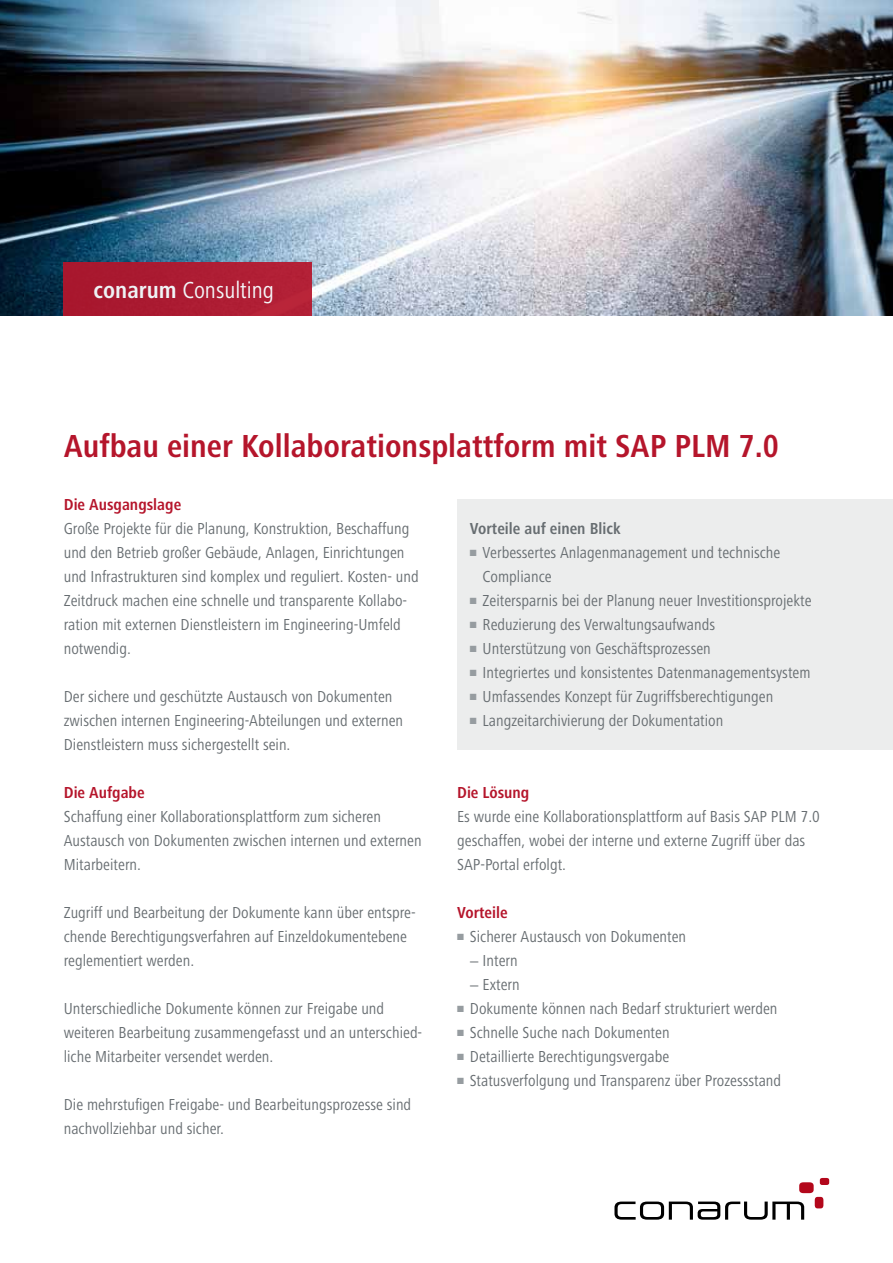
<style>
.page{position:relative;width:893px;height:1263px;background:#fff}
.page>*{position:absolute;margin:0;border:0;box-sizing:border-box;transform-origin:0 0}
.t1{font:700 condensed 33px "Frutiger Next LT";color:#b5152b}
.t2{font:condensed 24px "Frutiger Next LT";color:#fff}
.t3{font:condensed 16.5px/24px "Frutiger Next LT";color:#676d71}
.t4{font:700 condensed 16.5px "Frutiger Next LT";color:#b5152b}
.t5{font:700 condensed 16.5px "Frutiger Next LT";color:#676d71}
.s1{font-weight:700}
.s2{color:#969ca0}
</style>
<div class="page">
<svg style="left:614px;top:1201px;width:190px;height:18px"></svg>
<div style="left:815px;top:1197px;width:8px;height:11px;background:#b3071b;border-radius:3px"></div>
<svg style="left:799px;top:1182px;width:15px;height:11px"></svg>
<div style="left:820px;top:1178px;width:9px;height:7px;background:#b3071b;border-radius:3px"></div>
<img style="left:0;top:0;width:893px;height:316px">
<div style="left:64px;top:263px;width:248px;height:53px;background:#ac1c32"></div>
<div style="left:457px;top:499px;width:436px;height:251px;background:#eceded"></div>
<h2 class="t2" style="left:94px;top:277px;width:182px"><span class="s1">conarum</span> Consulting</h2>
<h1 class="t1" style="left:64px;top:428px;width:717px">Aufbau einer Kollaborationsplattform mit SAP PLM 7.0</h1>
<p class="t4" style="left:64px;top:495px;width:119px">Die Ausgangslage</p>
<p class="t3" style="left:64px;top:517px;width:356px">Große Projekte für die Planung, Konstruktion, Beschaffung und den Betrieb großer Gebäude, Anlagen, Einrichtungen und Infrastrukturen sind komplex und reguliert. Kosten- und Zeitdruck machen eine schnelle und transparente Kollabo&shy;ration mit externen Dienstleistern im Engineering-Umfeld notwendig.</p>
<p class="t3" style="left:64px;top:685px;width:341px">Der sichere und geschützte Austausch von Dokumenten zwischen internen Engineering-Abteilungen und externen<br>Dienstleistern muss sichergestellt sein.</p>
<p class="t4" style="left:64px;top:783px;width:82px">Die Aufgabe</p>
<p class="t3" style="left:64px;top:805px;width:359px">Schaffung einer Kollaborationsplattform zum sicheren<br>Austausch von Dokumenten zwischen internen und externen<br>Mitarbeitern.</p>
<p class="t3" style="left:64px;top:901px;width:353px">Zugriff und Bearbeitung der Dokumente kann über entspre&shy;chende Berechtigungsverfahren auf Einzeldokumentebene reglementiert werden.</p>
<p class="t3" style="left:64px;top:997px;width:359px">Unterschiedliche Dokumente können zur Freigabe und weiteren Bearbeitung zusammengefasst und an unterschied&shy;liche Mitarbeiter versendet werden.</p>
<p class="t3" style="left:64px;top:1093px;width:349px">Die mehrstufigen Freigabe- und Bearbeitungsprozesse sind nachvollziehbar und sicher.</p>
<p class="t5" style="left:470px;top:519px;width:152px">Vorteile auf einen Blick</p>
<p class="t3" style="left:483px;top:541px;width:299px;text-indent:-13px"><span class="s2">■</span> Verbessertes Anlagenmanagement und technische<br>Compliance</p>
<p class="t3" style="left:470px;top:589px;width:343px"><span class="s2">■</span> Zeitersparnis bei der Planung neuer Investitionsprojekte</p>
<p class="t3" style="left:470px;top:613px;width:247px"><span class="s2">■</span> Reduzierung des Verwaltungsaufwands</p>
<p class="t3" style="left:470px;top:637px;width:242px"><span class="s2">■</span> Unterstützung von Geschäftsprozessen</p>
<p class="t3" style="left:470px;top:661px;width:342px"><span class="s2">■</span> Integriertes und konsistentes Datenmanagementsystem</p>
<p class="t3" style="left:470px;top:685px;width:305px"><span class="s2">■</span> Umfassendes Konzept für Zugriffsberechtigungen</p>
<p class="t3" style="left:470px;top:709px;width:255px"><span class="s2">■</span> Langzeitarchivierung der Dokumentation</p>
<p class="t4" style="left:457px;top:783px;width:74px">Die Lösung</p>
<p class="t3" style="left:457px;top:805px;width:364px">Es wurde eine Kollaborationsplattform auf Basis SAP PLM 7.0 geschaffen, wobei der interne und externe Zugriff über das<br>SAP-Portal erfolgt.</p>
<p class="t4" style="left:457px;top:903px;width:52px">Vorteile</p>
<p class="t3" style="left:470px;top:925px;width:218px;text-indent:-13px"><span class="s2">■</span> Sicherer Austausch von Dokumenten − Intern<br>− Extern</p>
<p class="t3" style="left:457px;top:997px;width:322px"><span class="s2">■</span> Dokumente können nach Bedarf strukturiert werden</p>
<p class="t3" style="left:457px;top:1021px;width:214px"><span class="s2">■</span> Schnelle Suche nach Dokumenten</p>
<p class="t3" style="left:457px;top:1045px;width:214px"><span class="s2">■</span> Detaillierte Berechtigungsvergabe</p>
<p class="t3" style="left:457px;top:1069px;width:326px"><span class="s2">■</span> Statusverfolgung und Transparenz über Prozessstand</p>
</div>
